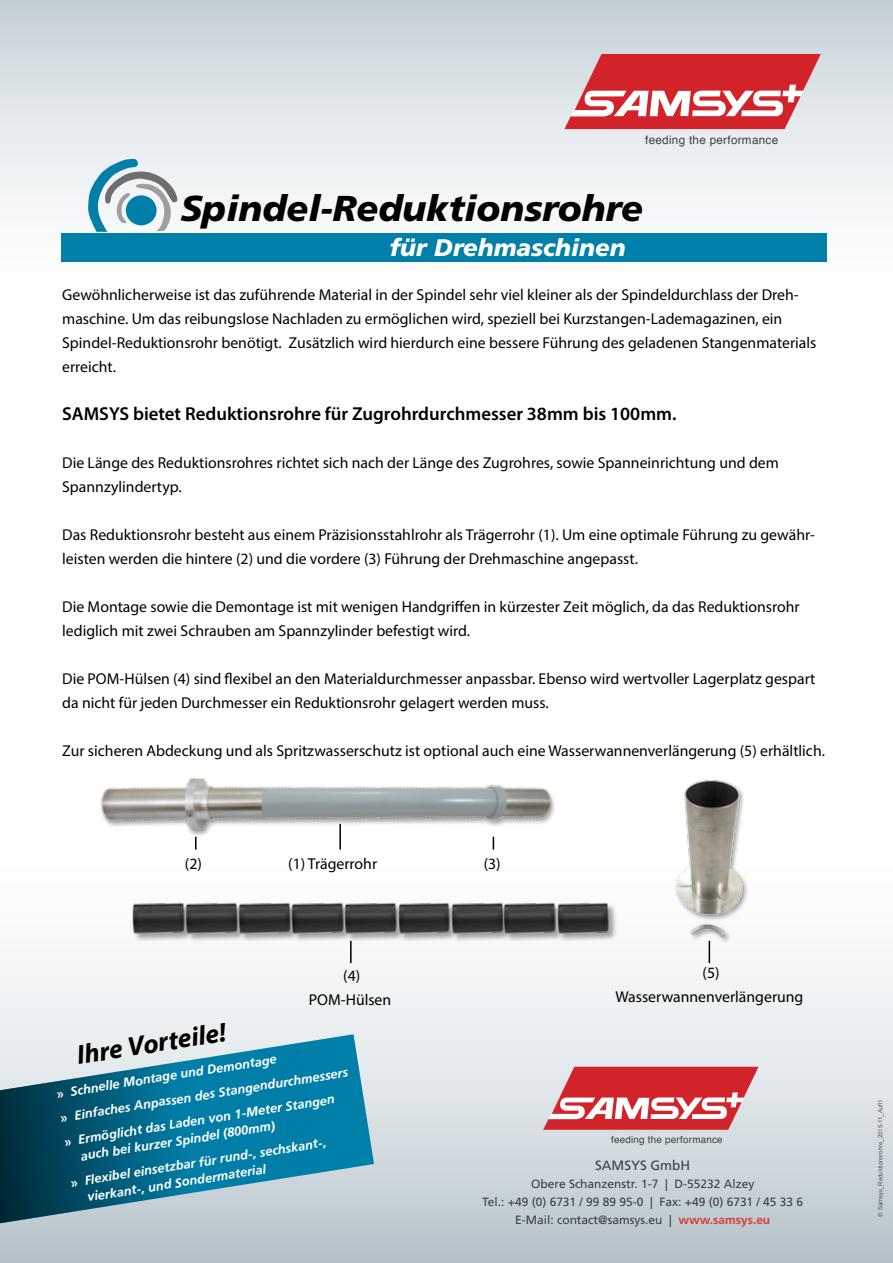
<style>
.page{position:relative;width:893px;height:1263px;background:#fff}
.page>*{position:absolute;margin:0;border:0;box-sizing:border-box;transform-origin:0 0}
.t1{font:italic 900 36px "Frutiger";color:#000}
.t2{font:italic 700 27px "Myriad Pro";color:#000}
.t3{font:italic 900 24px "Frutiger";color:#fff}
.t4{font:600 18.75px "Myriad Pro";color:#000}
.t5{font:15.75px/24px "Myriad Pro";color:#000}
.t6{font:13.5px "Frutiger";color:#414042}
.t7{font:italic 700 12.75px/24.3px "Frutiger";color:#fff}
.t8{font:12px/18px "Frutiger";color:#414042;text-align:center}
.t9{font:11.7px "Helvetica";letter-spacing:.025em;color:#414042}
.t10{font:9.75px "Helvetica";letter-spacing:.025em;color:#414042}
.t11{font:6px "Arial";color:#58595b}
.s1{font-family:"Myriad Pro";font-style:normal;font-size:14.55px}
.s2{font-weight:700;color:#d54134}
</style>
<div class="page">
<div style="left:0;top:792px;width:893px;height:471px;background:linear-gradient(to bottom,#fff,#bfcad1)"></div>
<div style="left:0;top:0;width:893px;height:347px;background:linear-gradient(to bottom,#cbd5db,#fff)"></div>
<svg style="left:557px;top:54px;width:271px;height:75px"></svg>
<svg style="left:537px;top:1067px;width:228px;height:63px;background:#dc6e73"></svg>
<div style="left:62px;top:233px;width:765px;height:28px;background:#007fa9"></div>
<img style="left:91px;top:778px;width:473px;height:63px">
<div style="left:675px;top:778px;width:74px;height:165px;background:#000;opacity:.35"></div>
<img style="left:670px;top:778px;width:78px;height:160px">
<div style="left:292px;top:903px;width:60px;height:39px;background:#000;opacity:.35"></div>
<img style="left:293px;top:901px;width:157px;height:35px">
<div style="left:345px;top:903px;width:60px;height:39px;background:#000;opacity:.35"></div>
<div style="left:398px;top:903px;width:60px;height:39px;background:#000;opacity:.35"></div>
<div style="left:452px;top:903px;width:60px;height:39px;background:#000;opacity:.35"></div>
<img style="left:450px;top:901px;width:53px;height:35px">
<div style="left:504px;top:903px;width:60px;height:39px;background:#000;opacity:.35"></div>
<img style="left:503px;top:901px;width:53px;height:35px">
<div style="left:558px;top:903px;width:60px;height:39px;background:#000;opacity:.35"></div>
<img style="left:556px;top:901px;width:55px;height:35px">
<div style="left:133px;top:903px;width:60px;height:39px;background:#000;opacity:.35"></div>
<img style="left:131px;top:901px;width:162px;height:35px">
<div style="left:186px;top:903px;width:60px;height:39px;background:#000;opacity:.35"></div>
<div style="left:239px;top:903px;width:60px;height:39px;background:#000;opacity:.35"></div>
<hr style="left:339px;top:824px;width:2px;height:25px;background:#000">
<hr style="left:350px;top:941px;width:2px;height:22px;background:#000">
<svg style="left:493px;top:837px;width:1px;height:12px"></svg>
<svg style="left:195px;top:837px;width:1px;height:12px"></svg>
<svg style="left:709px;top:941px;width:1px;height:22px"></svg>
<svg style="left:0;top:1034px;width:374px;height:189px;background:#79b5ca"></svg>
<svg style="left:0;top:1043px;width:321px;height:189px;background:#3d87a0"></svg>
<svg style="left:88px;top:159px;width:89px;height:73px"></svg>
<div style="left:126px;top:195px;width:31px;height:30px;background:#007fa9;border-radius:50%"></div>
<p class="t9" style="left:645px;top:131px;width:134px">feeding the performance</p>
<h1 class="t1" style="left:180px;top:187px;width:464px">Spindel-Reduktionsrohre</h1>
<h3 class="t3" style="left:390px;top:233px;width:238px">für Drehmaschinen</h3>
<p class="t5" style="left:62px;top:283px;width:756px">Gewöhnlicherweise ist das zuführende Material in der Spindel sehr viel kleiner als der Spindeldurchlass der Dreh&shy;maschine. Um das reibungslose Nachladen zu ermöglichen wird, speziell bei Kurzstangen-Lademagazinen, ein Spindel-Reduktionsrohr benötigt. Zusätzlich wird hierdurch eine bessere Führung des geladenen Stangenmaterials erreicht.</p>
<p class="t4" style="left:62px;top:402px;width:616px">SAMSYS bietet Reduktionsrohre für Zugrohrdurchmesser 38mm bis 100mm.</p>
<p class="t5" style="left:62px;top:451px;width:718px">Die Länge des Reduktionsrohres richtet sich nach der Länge des Zugrohres, sowie Spanneinrichtung und dem<br>Spannzylindertyp.</p>
<p class="t5" style="left:62px;top:523px;width:754px">Das Reduktionsrohr besteht aus einem Präzisionsstahlrohr als Trägerrohr (1). Um eine optimale Führung zu gewähr&shy;leisten werden die hintere (2) und die vordere (3) Führung der Drehmaschine angepasst.</p>
<p class="t5" style="left:62px;top:595px;width:739px">Die Montage sowie die Demontage ist mit wenigen Handgriffen in kürzester Zeit möglich, da das Reduktionsrohr lediglich mit zwei Schrauben am Spannzylinder befestigt wird.</p>
<p class="t5" style="left:62px;top:667px;width:755px">Die POM-Hülsen (4) sind flexibel an den Materialdurchmesser anpassbar. Ebenso wird wertvoller Lagerplatz gespart da nicht für jeden Durchmesser ein Reduktionsrohr gelagert werden muss.</p>
<p class="t5" style="left:62px;top:739px;width:764px">Zur sicheren Abdeckung und als Spritzwasserschutz ist optional auch eine Wasserwannenverlängerung (5) erhältlich.</p>
<p class="t5" style="left:185px;top:851px;width:19px">(2)</p>
<p class="t5" style="left:288px;top:851px;width:90px">(1) Trägerrohr</p>
<p class="t5" style="left:484px;top:851px;width:19px">(3)</p>
<p class="t5" style="left:309px;top:964px;width:84px;text-align:center">(4)<br>POM-Hülsen</p>
<p class="t5" style="left:615px;top:961px;width:189px;text-align:center">(5)<br>Wasserwannenverlängerung</p>
<h2 class="t2" style="left:74px;top:1038px;width:152px;rotate:-9deg">Ihre Vorteile!</h2>
<p class="t7" style="left:55px;top:1082px;width:293px;rotate:-9deg"><span class="s1">»</span> Schnelle Montage und Demontage<br><span class="s1">»</span> Einfaches Anpassen des Stangendurchmessers <span class="s1">»</span> Ermöglicht das Laden von 1-Meter Stangen</p>
<p class="t7" style="left:65px;top:1146px;width:260px;text-indent:14px;rotate:-9deg">auch bei kurzer Spindel (800mm)<br><span class="s1">»</span> Flexibel einsetzbar für rund-, sechskant-,</p>
<p class="t7" style="left:85px;top:1185px;width:182px;rotate:-9deg">vierkant-, und Sondermaterial</p>
<p class="t10" style="left:611px;top:1132px;width:113px">feeding the performance</p>
<p class="t6" style="left:595px;top:1157px;width:97px">SAMSYS GmbH</p>
<p class="t8" style="left:482px;top:1175px;width:323px">Obere Schanzenstr. 1-7 | D-55232 Alzey<br>Tel.: +49 (0) 6731 / 99 89 95-0 | Fax: +49 (0) 6731 / 45 33 6<br>E-Mail: contact@samsys.eu | <span class="s2">www.samsys.eu</span></p>
<p class="t11" style="left:876px;top:1216px;width:118px;rotate:-90deg">© Samsys_Reduktionsrohre_2015-11_Aufl1</p>
</div>
